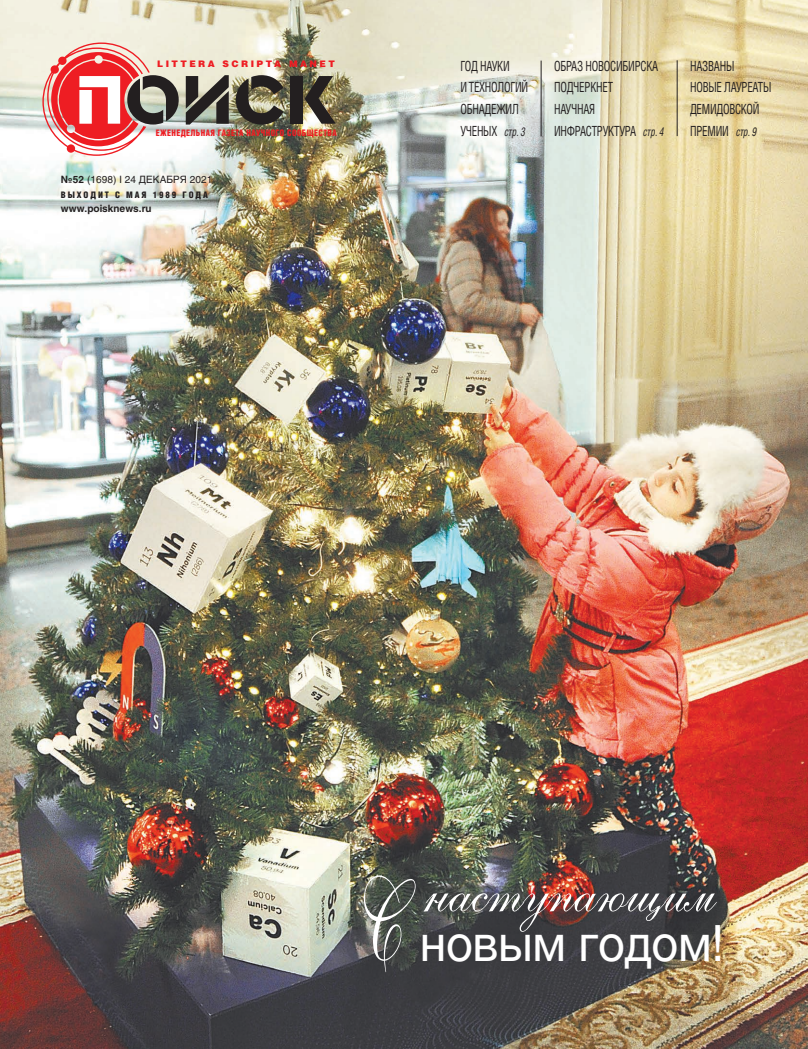
<style>
.page{position:relative;width:808px;height:1049px;background:#fff}
.page>*{position:absolute;margin:0;border:0;box-sizing:border-box;transform-origin:0 0}
.t1{font:65.1px "Allegro Script";letter-spacing:-.01em;color:#fff;scale:.91 1}
.t2{font:49.5px "Helios C";letter-spacing:-.01em;color:#fff}
.t3{font:14px/21.7px "Helios Cond C";letter-spacing:-.02em;color:#231f20;scale:.8 1}
.t4{font:10px "Helios C";letter-spacing:.005em;color:#231f20}
.t5{font:700 10px "Helios C";color:#231f20}
.t6{font:9px "Helios Cond Black C";letter-spacing:.05em;color:#ee1d23;scale:.9 1}
.t7{font:9px "Helios Cond Black C";letter-spacing:.21em;color:#231f20}
.t8{font:9px "Helios Black C";letter-spacing:.27em;color:#ee1d23}
.s1{font-weight:700}
.s2{font-style:italic;font-size:12px}
.s3{font-size:116.3px}
</style>
<div class="page">
<img style="left:0;top:0;width:808px;height:1049px">
<svg style="left:42px;top:42px;width:137px;height:114px"></svg>
<svg style="left:186px;top:75px;width:43px;height:50px;background:#64635d"></svg>
<svg style="left:236px;top:75px;width:47px;height:50px;background:#65604f"></svg>
<div style="left:290px;top:76px;width:13px;height:48px;background:#231f20"></div>
<svg style="left:305px;top:76px;width:31px;height:48px"></svg>
<hr style="left:541px;top:61px;width:1px;height:75px;background:#231f20">
<hr style="left:677px;top:60px;width:1px;height:76px;background:#231f20">
<p class="t8" style="left:157px;top:58px;width:179px">LITTERA SCRIPTA MANET</p>
<p class="t6" style="left:156px;top:128px;width:202px">ЕЖЕНЕДЕЛЬНАЯ ГАЗЕТА НАУЧНОГО СООБЩЕСТВА</p>
<p class="t4" style="left:61px;top:174px;width:153px"><span class="s1">№52</span> (1698) I 24 ДЕКАБРЯ 2021</p>
<p class="t7" style="left:61px;top:189px;width:148px">ВЫХОДИТ С МАЯ 1989 ГОДА</p>
<p class="t5" style="left:61px;top:203px;width:92px">www.poisknews.ru</p>
<p class="t3" style="left:460px;top:54px;width:86px">ГОД НАУКИ<br>И ТЕХНОЛОГИЙ<br>ОБНАДЕЖИЛ<br>УЧЕНЫХ <span class="s2">стр. 3</span></p>
<p class="t3" style="left:554px;top:55px;width:139px">ОБРАЗ НОВОСИБИРСКА<br>ПОДЧЕРКНЕТ<br>НАУЧНАЯ<br>ИНФРАСТРУКТУРА <span class="s2">стр. 4</span></p>
<p class="t3" style="left:690px;top:54px;width:103px">НАЗВАНЫ<br>НОВЫЕ ЛАУРЕАТЫ<br>ДЕМИДОВСКОЙ<br>ПРЕМИИ <span class="s2">стр. 9</span></p>
<h1 class="t1" style="left:349px;top:851px;width:394px"><span class="s3">С</span> наступающим</h1>
<h2 class="t2" style="left:420px;top:914px;width:306px">новым годом!</h2>
</div>
